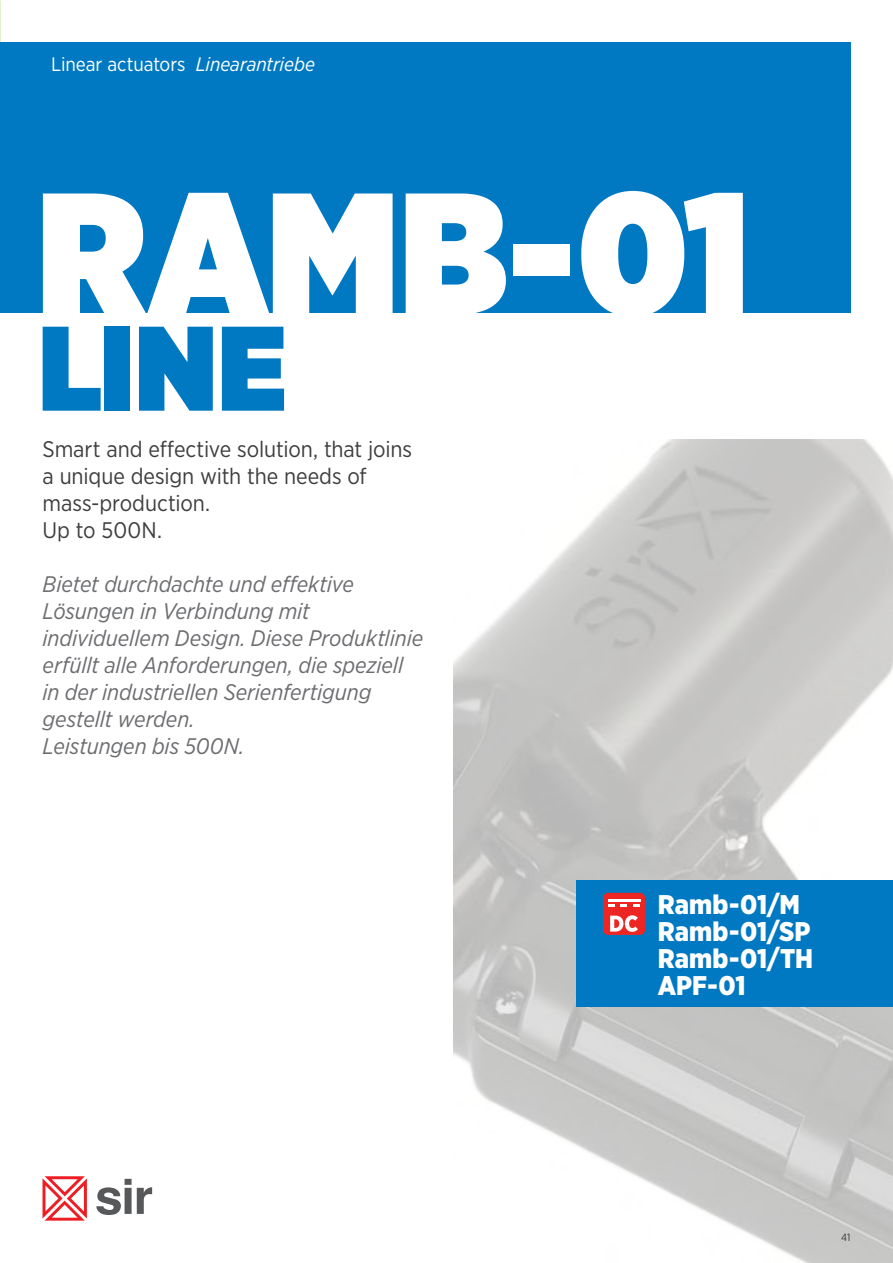
<style>
.page{position:relative;width:893px;height:1263px;background:#fff}
.page>*{position:absolute;margin:0;border:0;box-sizing:border-box;transform-origin:0 0}
.t1{font:900 172.5px "Gotham Narrow";letter-spacing:.005em;color:#fff}
.t2{font:900 120px "Gotham Narrow";color:#0079c2}
.t3{font:900 27px "Gotham Narrow";color:#fff}
.t4{font:italic 22.5px "Gotham Narrow";letter-spacing:-.005em;color:#6c6d70}
.t5{font:22.5px/27px "Gotham Narrow";letter-spacing:-.005em;color:#3e3e3f}
.t6{font:19.5px "Gotham Narrow";letter-spacing:-.005em;color:#fff}
.t7{font:10.5px "Gotham Narrow";color:#3e3e3f}
.s1{font-style:italic}
</style>
<div class="page">
<img style="left:454px;top:439px;width:439px;height:824px">
<div style="left:0;top:43px;width:850px;height:270px;background:#0079c2"></div>
<svg style="left:96px;top:1179px;width:56px;height:36px"></svg>
<svg style="left:43px;top:1176px;width:44px;height:44px"></svg>
<div style="left:577px;top:880px;width:316px;height:126px;background:#0079c2"></div>
<div style="left:603px;top:893px;width:42px;height:42px;background:#ee2623;border-radius:5px"></div>
<svg style="left:610px;top:915px;width:28px;height:17px"></svg>
<hr style="left:608px;top:899px;width:32px;height:3px;background:#fff">
<svg style="left:608px;top:904px;width:6px;height:3px"></svg>
<svg style="left:621px;top:904px;width:6px;height:3px"></svg>
<svg style="left:634px;top:904px;width:6px;height:3px"></svg>
<p class="t6" style="left:51px;top:52px;width:265px">Linear actuators <span class="s1">Linearantriebe</span></p>
<p class="t1" style="left:37px;top:137px;width:713px">RAMB-01</p>
<p class="t2" style="left:39px;top:287px;width:249px">LINE</p>
<p class="t5" style="left:43px;top:435px;width:371px">Smart and effective solution, that joins a unique design with the needs of mass-production.</p>
<p class="t5" style="left:43px;top:516px;width:121px">Up to 500N.</p>
<p class="t4" style="left:43px;top:570px;width:313px">Bietet durchdachte und effektive</p>
<p class="t4" style="left:43px;top:597px;width:269px">Lösungen in Verbindung mit</p>
<p class="t4" style="left:43px;top:624px;width:382px">individuellem Design. Diese Produktlinie</p>
<p class="t4" style="left:43px;top:651px;width:362px">erfüllt alle Anforderungen, die speziell</p>
<p class="t4" style="left:43px;top:678px;width:330px">in der industriellen Serienfertigung</p>
<p class="t4" style="left:43px;top:705px;width:154px">gestellt werden.</p>
<p class="t4" style="left:43px;top:732px;width:203px">Leistungen bis 500N.</p>
<p class="t3" style="left:658px;top:887px;width:144px">Ramb-01/M</p>
<p class="t3" style="left:658px;top:914px;width:154px">Ramb-01/SP</p>
<p class="t3" style="left:658px;top:941px;width:157px">Ramb-01/TH</p>
<p class="t3" style="left:658px;top:968px;width:89px">APF-01</p>
<p class="t7" style="left:841px;top:1231px;width:11px">41</p>
</div>
